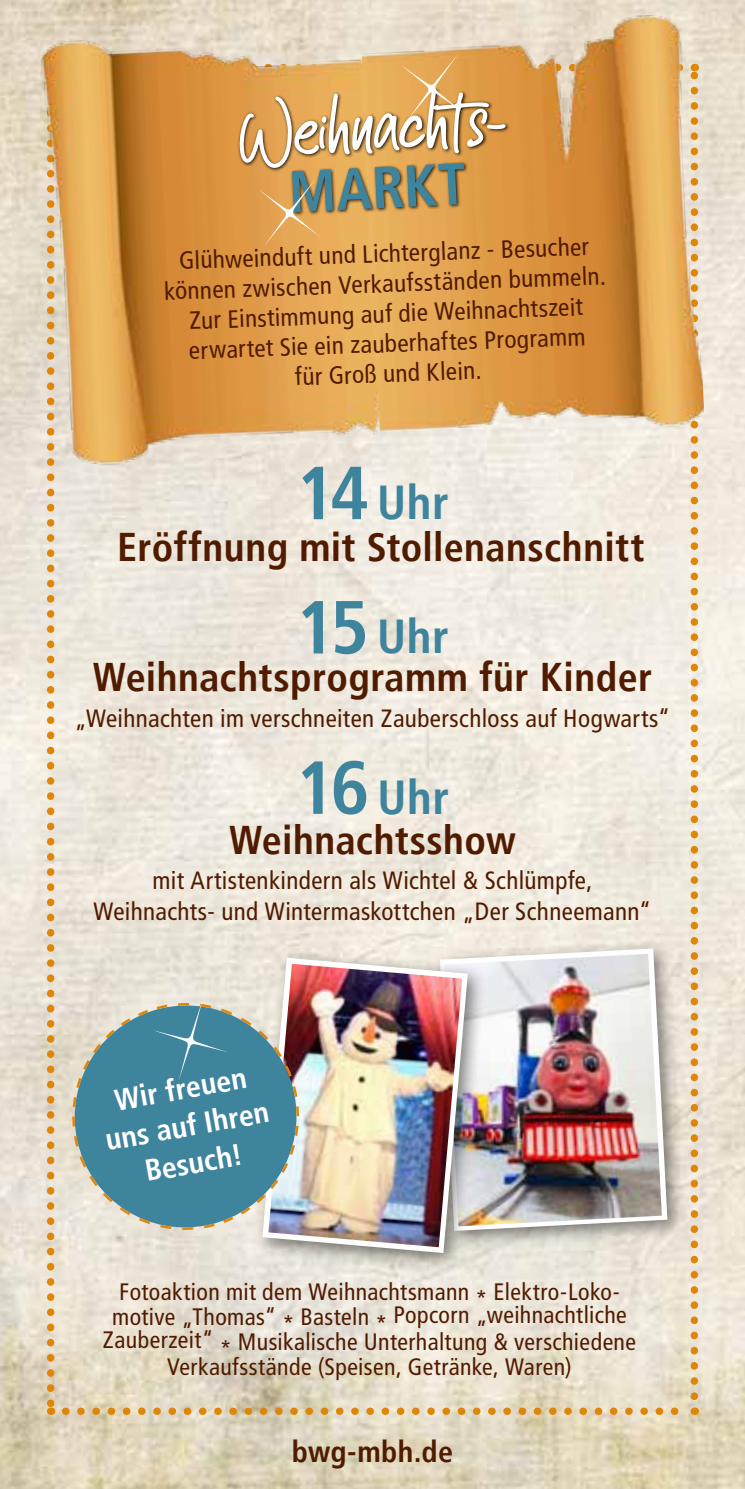
<style>
.page{position:relative;width:745px;height:1489px;background:#fff}
.page>*{position:absolute;margin:0;border:0;box-sizing:border-box;transform-origin:0 0}
.t1{font:700 condensed 47.5px "Frutiger LT";letter-spacing:.015em;color:#3f849d}
.t2{font:700 condensed 40px "Frutiger LT";letter-spacing:.01em;color:#511b00}
.t3{font:700 condensed 30px/37.5px "Frutiger LT";color:#fff;text-align:center}
.t4{font:700 condensed 30px "Frutiger LT";letter-spacing:.01em;color:#511b00}
.t5{font:condensed 25px/30px "Frutiger LT";letter-spacing:.015em;color:#511b00;text-align:center}
.t6{font:condensed 23.75px/25px "Frutiger LT";letter-spacing:.015em;color:#511b00;text-align:center}
.s1{font-size:75px}
</style>
<div class="page">
<img style="left:0;top:0;width:744px;height:1488px">
<svg style="left:66px;top:1407px;width:620px;height:7px;background:#e0b97c"></svg>
<svg style="left:47px;top:477px;width:7px;height:937px;background:#e5bc81"></svg>
<svg style="left:690px;top:453px;width:7px;height:943px;background:#e8c38c"></svg>
<div style="left:430px;top:938px;width:256px;height:312px;background:#000;opacity:.5"></div>
<svg style="left:487px;top:948px;width:180px;height:282px"></svg>
<img style="left:487px;top:953px;width:174px;height:273px">
<div style="left:252px;top:947px;width:235px;height:325px;background:#000;opacity:.5"></div>
<svg style="left:262px;top:957px;width:205px;height:295px"></svg>
<img style="left:268px;top:963px;width:194px;height:284px">
<img style="left:36px;top:21px;width:345px;height:456px">
<img style="left:360px;top:9px;width:344px;height:444px">
<div style="left:289px;top:160px;width:179px;height:56px;background:#000;opacity:.85"></div>
<div style="left:237px;top:87px;width:272px;height:85px;background:#000;opacity:.9"></div>
<svg style="left:239px;top:89px;width:266px;height:123px;background:#c9a46b"></svg>
<img style="left:401px;top:55px;width:62px;height:67px">
<img style="left:258px;top:180px;width:63px;height:66px">
<svg style="left:64px;top:994px;width:243px;height:243px;background:#d7cac3"></svg>
<svg style="left:299px;top:1098px;width:4px;height:126px"></svg>
<svg style="left:68px;top:1007px;width:4px;height:127px"></svg>
<svg style="left:136px;top:1229px;width:65px;height:1px"></svg>
<svg style="left:72px;top:1002px;width:227px;height:227px;background:#6897a6"></svg>
<img style="left:153px;top:1000px;width:75px;height:81px">
<p class="t5" style="left:163px;top:246px;width:443px;rotate:-2deg">Glühweinduft und Lichterglanz - Besucher können zwischen Verkaufsständen bummeln.<br>Zur Einstimmung auf die Weihnachtszeit erwartet Sie ein zauberhaftes Programm<br>für Groß und Klein.</p>
<h1 class="t1" style="left:296px;top:474px;width:154px"><span class="s1">14</span> Uhr</h1>
<h2 class="t2" style="left:117px;top:523px;width:528px">Eröffnung mit Stollenanschnitt</h2>
<h1 class="t1" style="left:296px;top:608px;width:154px"><span class="s1">15</span> Uhr</h1>
<h2 class="t2" style="left:93px;top:653px;width:560px">Weihnachtsprogramm für Kinder</h2>
<p class="t5" style="left:74px;top:703px;width:597px">„Weihnachten im verschneiten Zauberschloss auf Hogwarts“</p>
<h1 class="t1" style="left:295px;top:769px;width:155px"><span class="s1">16</span> Uhr</h1>
<h2 class="t2" style="left:229px;top:816px;width:288px">Weihnachtsshow</h2>
<p class="t5" style="left:93px;top:866px;width:559px">mit Artistenkindern als Wichtel &amp; Schlümpfe,<br>Weihnachts- und Wintermaskottchen „Der Schneemann“</p>
<p class="t3" style="left:96px;top:1084px;width:167px;rotate:-10deg">Wir freuen uns auf Ihren<br>Besuch!</p>
<p class="t6" style="left:103px;top:1279px;width:534px">Fotoaktion mit dem Weihnachtsmann * Elektro-Loko&shy;motive „Thomas“ * Basteln * Popcorn „weihnachtliche Zauberzeit“ * Musikalische Unterhaltung &amp; verschiedene Verkaufsstände (Speisen, Getränke, Waren)</p>
<p class="t4" style="left:291px;top:1433px;width:163px">bwg-mbh.de</p>
</div>
